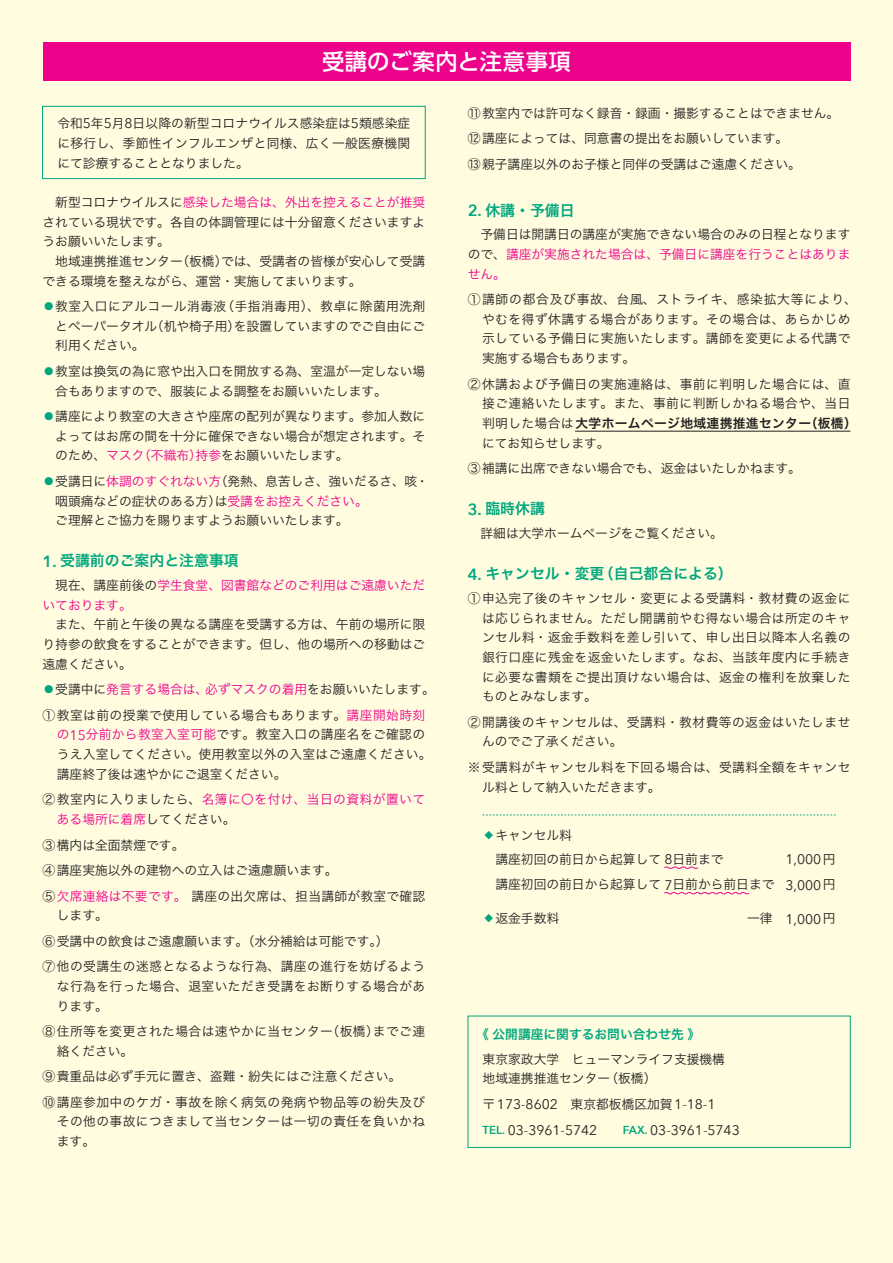
<style>
.page{position:relative;width:893px;height:1263px;background:#fffce0}
.page>*{position:absolute;margin:0;border:0;box-sizing:border-box;transform-origin:0 0}
.t1{font:500 22.35px "UD Shin Go Pro";letter-spacing:.025em;color:#fff}
.t2{font:14.85px "Hira Kaku Pro W6";color:#00a77e}
.t3{font:13.95px/25.5px "Avenir Next";color:#231f20}
.t4{font:12.75px/19.6px "Hira Kaku Pro W3";color:#231f20}
.t5{font:12.75px/19.6px "Hira Kaku Pro W3";letter-spacing:.035em;color:#231f20}
.t6{font:12.75px/19.6px "Hira Kaku Pro W3";color:#ed028c}
.t7{font:12.75px/19.6px "Hira Kaku Pro W3";letter-spacing:.03em;color:#231f20}
.t8{font:12.75px/19.6px "Hira Kaku Pro W3";letter-spacing:.035em;color:#ed028c}
.t9{font:12.75px "Hira Kaku Pro W6";letter-spacing:.03em;color:#231f20}
.t10{font:12.75px "Hira Kaku Pro W6";color:#00a77e}
.t11{font:600 11.55px "Avenir Next";color:#00a77e}
.s1{font-family:"Avenir Next";font-size:13.95px}
.s2{color:#231f20}
.s3{color:#00a77e}
.s4{color:#ed028c}
.s5{font-family:"Avenir Next";font-weight:600;font-size:16.2px}
.s6{font-family:"Avenir Next";font-size:13.95px;color:#ed028c}
.s7{font-family:"Hira Kaku Pro W3"}
.s8{font-family:"Hira Kaku Pro W3";font-size:12.75px}
.s9{font-family:"Hira Kaku Pro W3";font-weight:400;font-size:12.75px;color:#231f20}
</style>
<div class="page">
<div style="left:43px;top:43px;width:807px;height:38px;background:#ed028c"></div>
<div style="left:42px;top:106px;width:383px;height:73px;border:1px solid #00a77e"></div>
<hr style="left:575px;top:431px;width:275px;height:1px;background:#231f20">
<svg style="left:664px;top:866px;width:35px;height:3px"></svg>
<svg style="left:664px;top:892px;width:86px;height:3px"></svg>
<svg style="left:483px;top:815px;width:353px;height:1px"></svg>
<div style="left:468px;top:1016px;width:382px;height:132px;border:1px solid #00a77e"></div>
<h1 class="t1" style="left:322px;top:44px;width:250px">受講のご案内と注意事項</h1>
<p class="t4" style="left:57px;top:113px;width:354px;text-align:justify">令和 年<span class="s1">5</span> 月<span class="s1">5 8</span>日以降の新型コロナウイルス感染症は<span class="s1">5</span>類感染症に移行し、季節性インフルエンザと同様、広く一般医療機関にて診療することとなりました。</p>
<p class="t6" style="left:43px;top:191px;width:384px"><span class="s2">　新型コロナウイルスに</span>感染した場合は、外出を控えることが推奨</p>
<p class="t4" style="left:43px;top:211px;width:384px">されている現状です。各自の体調管理には十分留意くださいますよ</p>
<p class="t4" style="left:43px;top:231px;width:129px">うお願いいたします。</p>
<p class="t4" style="left:221px;top:250px;width:206px">では、受講者の皆様が安心して受講</p>
<p class="t4" style="left:176px;top:250px;width:53px">（板橋）</p>
<p class="t4" style="left:43px;top:250px;width:320px">　地域連携推進センター<br>できる環境を整えながら、運営・実施してまいります。</p>
<p class="t5" style="left:222px;top:295px;width:205px">（手指消毒用）、教卓に除菌用洗剤</p>
<p class="t5" style="left:43px;top:295px;width:185px"><span class="s3">●</span>教室入口にアルコール消毒液</p>
<p class="t4" style="left:234px;top:315px;width:193px">を設置していますのでご自由にご</p>
<p class="t4" style="left:151px;top:315px;width:91px">（机や椅子用）</p>
<p class="t4" style="left:55px;top:315px;width:104px">とペーパータオル利用ください。</p>
<p class="t4" style="left:55px;top:360px;width:371px;text-indent:-13px"><span class="s3">●</span>教室は換気の為に窓や出入口を開放する為、室温が一定しない場合もありますので、服装による調整をお願いいたします。</p>
<p class="t4" style="left:43px;top:405px;width:384px"><span class="s3">●</span>講座により教室の大きさや座席の配列が異なります。参加人数に</p>
<p class="t4" style="left:55px;top:425px;width:371px">よってはお席の間を十分に確保できない場合が想定されます。そ</p>
<p class="t4" style="left:196px;top:445px;width:155px"><span class="s4">持参</span>をお願いいたします。</p>
<p class="t6" style="left:138px;top:445px;width:65px">（不織布）</p>
<p class="t4" style="left:55px;top:445px;width:91px">のため、<span class="s4">マスク</span></p>
<p class="t4" style="left:215px;top:470px;width:215px">（発熱、息苦しさ、強いだるさ、咳・</p>
<p class="t6" style="left:215px;top:470px;width:155px;text-indent:-172px"><span class="s3">●</span><span class="s2">受講日に</span>体調のすぐれない方<br><span class="s2">は</span>受講をお控えください。</p>
<p class="t4" style="left:43px;top:490px;width:308px;text-indent:13px">咽頭痛などの症状のある方）<br>　ご理解とご協力を賜りますようお願いいたします。</p>
<p class="t2" style="left:43px;top:547px;width:198px"><span class="s5">1.</span> 受講前のご案内と注意事項</p>
<p class="t6" style="left:43px;top:575px;width:384px"><span class="s2">　現在、講座前後の</span>学生食堂、図書館などのご利用はご遠慮いただいております。</p>
<p class="t4" style="left:43px;top:614px;width:384px;text-align:justify">　また、午前と午後の異なる講座を受講する方は、午前の場所に限り持参の飲食をすることができます。但し、他の場所への移動はご遠慮ください。</p>
<p class="t4" style="left:205px;top:679px;width:231px"><span class="s4">必ずマスクの着用</span>をお願いいたします。</p>
<p class="t5" style="left:43px;top:676px;width:384px;line-height:25.5px"><span class="s3">●</span>受講中に<span class="s4">発言する場合は、<br></span>①教室は前の授業で使用している場合もあります。<span class="s4">講座開始時刻</span></p>
<p class="t4" style="left:57px;top:724px;width:376px"><span class="s4">の</span><span class="s6">15</span><span class="s4">分前から教室入室可能</span>です。教室入口の講座名をご確認のうえ入室してください。使用教室以外の入室はご遠慮ください。講座終了後は速やかにご退室ください。</p>
<p class="t8" style="left:57px;top:789px;width:370px;text-indent:-14px"><span class="s2">②教室内に入りましたら、</span>名簿に〇を付け、当日の資料が置いてある場所に着席<span class="s2">してください。</span></p>
<p class="t4" style="left:43px;top:831px;width:384px;line-height:25.5px">③構内は全面禁煙です。<br>④講座実施以外の建物への立入はご遠慮願います。<br>⑤<span class="s4">欠席連絡は不要です。</span>講座の出欠席は、担当講師が教室で確認</p>
<p class="t5" style="left:43px;top:902px;width:384px;line-height:25.5px;text-indent:14px">します。<br>⑥受講中の飲食はご遠慮願います。（水分補給は可能です (。<br>⑦他の受講生の迷惑となるような行為、講座の進行を妨げるよう</p>
<p class="t5" style="left:57px;top:975px;width:370px">な行為を行った場合、退室いただき受講をお断りする場合があります。</p>
<p class="t4" style="left:373px;top:1020px;width:54px">までご連</p>
<p class="t7" style="left:57px;top:1020px;width:278px;text-indent:-14px">⑧住所等を変更された場合は速やかに当センター絡ください。</p>
<p class="t5" style="left:43px;top:1063px;width:384px;line-height:25.5px">⑨貴重品は必ず手元に置き、盗難・紛失にはご注意ください。<br>⑩講座参加中のケガ・事故を除く病気の発病や物品等の紛失及び</p>
<p class="t7" style="left:57px;top:1111px;width:370px">その他の事故につきまして当センターは一切の責任を負いかねます。</p>
<p class="t4" style="left:327px;top:1020px;width:54px">（板橋）</p>
<p class="t4" style="left:468px;top:99px;width:373px;line-height:25.5px">⑪教室内では許可なく録音・録画・撮影することはできません。⑫講座によっては、同意書の提出をお願いしています。<br>⑬親子講座以外のお子様と同伴の受講はご遠慮ください。</p>
<p class="t2" style="left:468px;top:197px;width:108px"><span class="s5">2.</span> 休講・予備日</p>
<p class="t4" style="left:468px;top:224px;width:384px;text-align:justify">　予備日は開講日の講座が実施できない場合のみの日程となりますので、<span class="s4">講座が実施された場合は、予備日に講座を行うことはありません。</span></p>
<p class="t5" style="left:482px;top:289px;width:376px;text-indent:-14px">①講師の都合及び事故、台風、ストライキ、感染拡大等により、やむを得ず休講する場合があります。その場合は、あらかじめ示している予備日に実施いたします。講師を変更による代講で実施する場合もあります。</p>
<p class="t5" style="left:468px;top:373px;width:384px;text-align:right">②休講および予備日の実施連絡は、事前に判明した場合には、直接ご連絡いたします。また、事前に判断しかねる場合や、当日</p>
<p class="t9" style="left:805px;top:412px;width:54px">（板橋(</p>
<p class="t9" style="left:482px;top:412px;width:331px"><span class="s7">判明した場合は</span>大学ホームページ地域連携推進センター</p>
<p class="t4" style="left:468px;top:429px;width:335px;line-height:25.5px;text-indent:14px">にてお知らせします。<br>③補講に出席できない場合でも、返金はいたしかねます。</p>
<p class="t2" style="left:468px;top:495px;width:79px"><span class="s5">3.</span> 臨時休講</p>
<p class="t4" style="left:468px;top:522px;width:257px">　詳細は大学ホームページをご覧ください。</p>
<p class="t2" style="left:599px;top:560px;width:135px">（自己都合による(</p>
<p class="t2" style="left:468px;top:560px;width:138px"><span class="s5">4.</span> キャンセル・変更</p>
<p class="t4" style="left:482px;top:587px;width:370px;text-align:justify;text-indent:-14px">①申込完了後のキャンセル・変更による受講料・教材費の返金には応じられません。ただし開講前やむ得ない場合は所定のキャンセル料・返金手数料を差し引いて、申し出日以降本人名義の銀行口座に残金を返金いたします。なお、当該年度内に手続きに必要な書類をご提出頂けない場合は、返金の権利を放棄したものとみなします。</p>
<p class="t5" style="left:482px;top:711px;width:370px;text-indent:-14px">②開講後のキャンセルは、受講料・教材費等の返金はいたしませんのでご了承ください。</p>
<p class="t5" style="left:482px;top:756px;width:370px;text-indent:-14px">※受講料がキャンセル料を下回る場合は、受講料全額をキャンセル料として納入いただきます。</p>
<p class="t4" style="left:483px;top:825px;width:91px"><span class="s3">◆</span>キャンセル料</p>
<p class="t3" style="left:785px;top:846px;width:52px">1,000<span class="s8">円</span></p>
<p class="t4" style="left:483px;top:848px;width:242px">　講座初回の前日から起算して <span class="s1">8</span>日前まで</p>
<p class="t4" style="left:483px;top:874px;width:293px">　講座初回の前日から起算して <span class="s1">7</span>日前から前日まで</p>
<p class="t3" style="left:747px;top:905px;width:90px"><span class="s8">一律　</span>1,000<span class="s8">円</span></p>
<p class="t3" style="left:785px;top:871px;width:52px">3,000<span class="s8">円</span></p>
<p class="t4" style="left:483px;top:908px;width:78px"><span class="s3">◆</span>返金手数料</p>
<p class="t10" style="left:476px;top:1022px;width:225px">《公開講座に関するお問い合わせ先《</p>
<p class="t4" style="left:605px;top:1049px;width:121px;line-height:19.2px;text-indent:-123px">東京家政大学　ヒューマンライフ支援機構（板橋(</p>
<p class="t4" style="left:483px;top:1068px;width:129px">地域連携推進センター</p>
<p class="t3" style="left:650px;top:1091px;width:91px;text-indent:-168px"><span class="s8">〒</span>173-8602<span class="s8">　東京都板橋区加賀</span>1-18-1<br>03-3961-5743</p>
<p class="t3" style="left:508px;top:1116px;width:91px">03-3961-5742</p>
<p class="t11" style="left:483px;top:1120px;width:24px">TEL.</p>
<p class="t11" style="left:597px;top:1120px;width:52px"><span class="s9">　　</span>FAX.</p>
</div>
